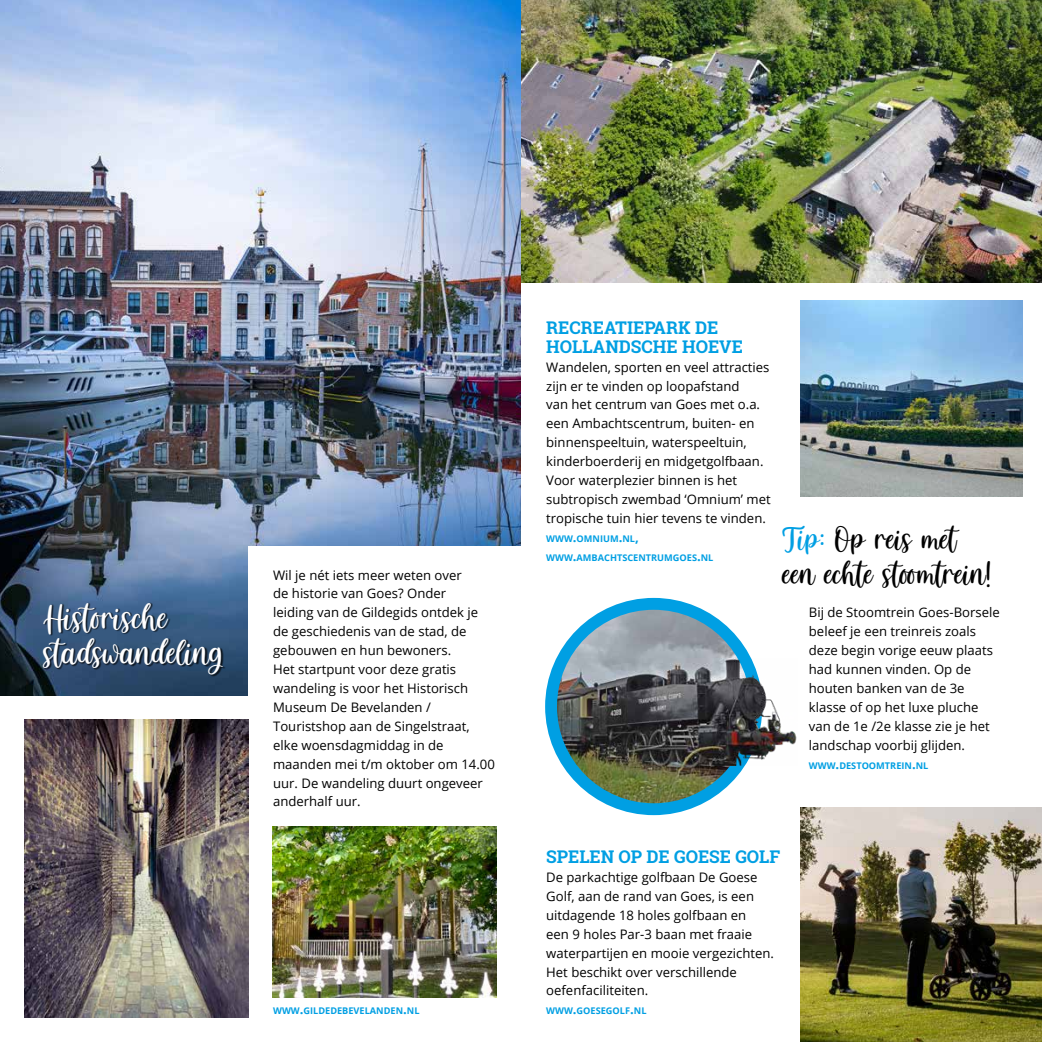
<style>
.page{position:relative;width:1042px;height:1042px;background:#fff}
.page>*{position:absolute;margin:0;border:0;box-sizing:border-box;transform-origin:0 0}
.t1{font:42px/35px "Bernadette";color:#fff}
.t2{font:38.5px/35px "Bernadette";color:#000}
.t3{font:700 17.5px/18.9px "Roboto Slab";color:#009fe3}
.t4{font:13.12px/18.9px "Open Sans";color:#000}
.t5{font:700 9.1px/18.9px "Open Sans";color:#009fe3}
.s1{font-size:13.12px}
.s2{color:#009fe3}
</style>
<div class="page">
<img style="left:0;top:0;width:521px;height:695px">
<div style="left:248px;top:546px;width:288px;height:180px;background:#fff"></div>
<img style="left:521px;top:0;width:521px;height:283px">
<img style="left:551px;top:604px;width:205px;height:205px;border-radius:103px">
<div style="left:545px;top:598px;width:217px;height:217px;border:12px solid #009fe3;border-radius:50%"></div>
<img style="left:616px;top:658px;width:181px;height:107px">
<img style="left:800px;top:301px;width:222px;height:196px">
<img style="left:273px;top:827px;width:223px;height:170px">
<img style="left:25px;top:719px;width:223px;height:298px">
<div style="left:44px;top:603px;width:182px;height:74px;background:#000;opacity:.75"></div>
<img style="left:800px;top:807px;width:242px;height:235px">
<h1 class="t1" style="left:44px;top:603px;width:181px">Historische stadswandeling</h1>
<p class="t4" style="left:273px;top:565px;width:223px">Wil je nét iets meer weten over<br>de historie van Goes? Onder<br>leiding van de Gildegids ontdek je de geschiedenis van de stad, de gebouwen en hun bewoners.<br>Het startpunt voor deze gratis wandeling is voor het Historisch<br>Museum De Bevelanden /<br>Touristshop aan de Singelstraat, elke woensdagmiddag in de maanden mei t/m oktober om 14.00 uur. De wandeling duurt ongeveer anderhalf uur.</p>
<p class="t5" style="left:273px;top:1001px;width:148px">WWW<span class="s1">.</span>GILDEDEBEVELANDEN<span class="s1">.</span>NL</p>
<h3 class="t3" style="left:546px;top:318px;width:198px">RECREATIEPARK DE<br>HOLLANDSCHE HOEVE</h3>
<p class="t4" style="left:546px;top:357px;width:226px">Wandelen, sporten en veel attracties zijn er te vinden op loopafstand<br>van het centrum van Goes met o.a. een Ambachtscentrum, buiten- en binnenspeeltuin, waterspeeltuin, kinderboerderij en midgetgolfbaan.<br>Voor waterplezier binnen is het subtropisch zwembad ‘Omnium’ met tropische tuin hier tevens te vinden.</p>
<p class="t5" style="left:546px;top:529px;width:169px">WWW<span class="s1">.</span>OMNIUM<span class="s1">.</span>NL<span class="s1">,<br></span>WWW<span class="s1">.</span>AMBACHTSCENTRUMGOES<span class="s1">.</span>NL</p>
<h2 class="t2" style="left:782px;top:524px;width:210px"><span class="s2">Tip:</span> Op reis met een echte stoomtrein!</h2>
<p class="t4" style="left:809px;top:603px;width:192px">Bij de Stoomtrein Goes-Borsele beleef je een treinreis zoals deze begin vorige eeuw plaats had kunnen vinden. Op de houten banken van de 3e klasse of op het luxe pluche van de 1e /2e klasse zie je het landschap voorbij glijden.</p>
<p class="t5" style="left:809px;top:755px;width:121px">WWW<span class="s1">.</span>DESTOOMTREIN<span class="s1">.</span>NL</p>
<h3 class="t3" style="left:546px;top:847px;width:236px">SPELEN OP DE GOESE GOLF</h3>
<p class="t4" style="left:546px;top:867px;width:229px">De parkachtige golfbaan De Goese<br>Golf, aan de rand van Goes, is een uitdagende 18 holes golfbaan en<br>een 9 holes Par-3 baan met fraaie waterpartijen en mooie vergezichten.<br>Het beschikt over verschillende oefenfaciliteiten.</p>
<p class="t5" style="left:546px;top:1001px;width:102px">WWW<span class="s1">.</span>GOESEGOLF<span class="s1">.</span>NL</p>
</div>
